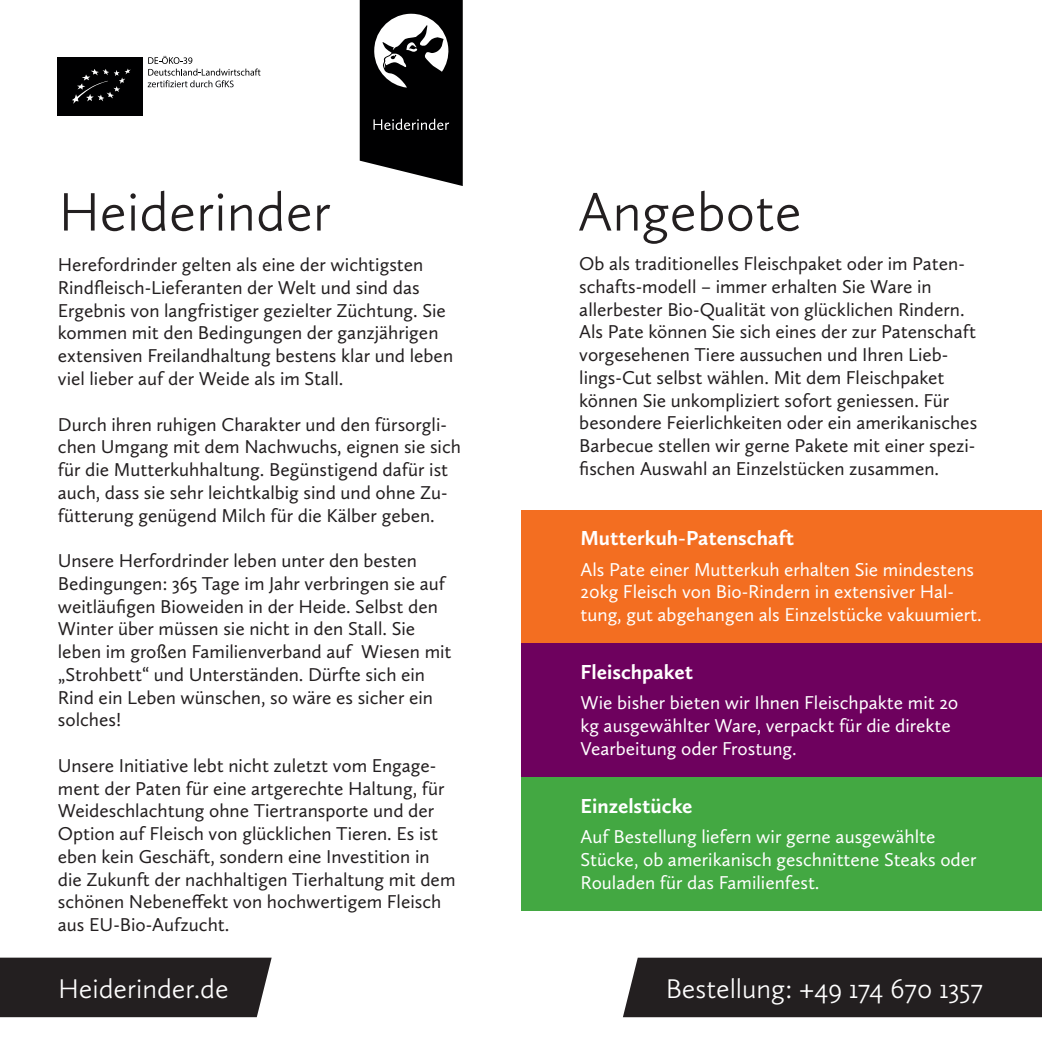
<style>
.page{position:relative;width:1042px;height:1042px;background:#fff}
.page>*{position:absolute;margin:0;border:0;box-sizing:border-box;transform-origin:0 0}
.t1{font:300 56px "Calluna Sans";color:#231f20}
.t2{font:300 28px "Calluna Sans";color:#fff}
.t3{font:700 21px "Calluna Sans";color:#fff}
.t4{font:19.25px/22.8px "Calluna Sans";color:#231f20}
.t5{font:19.25px/22.8px "Calluna Sans";color:#fff}
</style>
<div class="page">
<div style="left:623px;top:957px;width:419px;height:60px;background:#231f20"></div>
<div style="left:521px;top:510px;width:521px;height:133px;background:#f36e21"></div>
<div style="left:0;top:957px;width:272px;height:60px;background:#231f20"></div>
<div style="left:521px;top:643px;width:521px;height:134px;background:#6e015e"></div>
<div style="left:521px;top:777px;width:521px;height:134px;background:#43a842"></div>
<svg style="left:360px;top:0;width:103px;height:186px"></svg>
<div style="left:58px;top:57px;width:85px;height:58px;background:#000001"></div>
<svg style="left:72px;top:69px;width:59px;height:35px"></svg>
<svg style="left:148px;top:56px;width:112px;height:31px"></svg>
<h1 class="t1" style="left:58px;top:178px;width:274px">Heiderinder</h1>
<p class="t4" style="left:58px;top:253px;width:397px">Herefordrinder gelten als eine der wichtigsten Rindfleisch-Lieferanten der Welt und sind das Ergebnis von langfristiger gezielter Züchtung. Sie kommen mit den Bedingungen der ganzjährigen extensiven Freilandhaltung bestens klar und leben viel lieber auf der Weide als im Stall.</p>
<p class="t4" style="left:58px;top:412px;width:405px">Durch ihren ruhigen Charakter und den fürsorgli&shy;chen Umgang mit dem Nachwuchs, eignen sie sich für die Mutterkuhhaltung. Begünstigend dafür ist auch, dass sie sehr leichtkalbig sind und ohne Zu&shy;fütterung genügend Milch für die Kälber geben.</p>
<p class="t4" style="left:58px;top:549px;width:395px">Unsere Herfordrinder leben unter den besten Bedingungen: 365 Tage im Jahr verbringen sie auf weitläufigen Bioweiden in der Heide. Selbst den Winter über müssen sie nicht in den Stall. Sie leben im großen Familienverband auf Wiesen mit „Strohbett“ und Unterständen. Dürfte sich ein Rind ein Leben wünschen, so wäre es sicher ein solches!</p>
<p class="t4" style="left:58px;top:754px;width:399px">Unsere Initiative lebt nicht zuletzt vom Engage&shy;ment der Paten für eine artgerechte Haltung, für Weideschlachtung ohne Tiertransporte und der Option auf Fleisch von glücklichen Tieren. Es ist eben kein Geschäft, sondern eine Investition in die Zukunft der nachhaltigen Tierhaltung mit dem schönen Nebeneffekt von hochwertigem Fleisch aus EU-Bio-Aufzucht.</p>
<h2 class="t2" style="left:58px;top:971px;width:172px">Heiderinder.de</h2>
<h1 class="t1" style="left:578px;top:178px;width:225px">Angebote</h1>
<p class="t4" style="left:579px;top:252px;width:399px">Ob als traditionelles Fleischpaket oder im Paten&shy;schafts-modell – immer erhalten Sie Ware in allerbester Bio-Qualität von glücklichen Rindern.<br>Als Pate können Sie sich eines der zur Patenschaft vorgesehenen Tiere aussuchen und Ihren Lieb&shy;lings-Cut selbst wählen. Mit dem Fleischpaket können Sie unkompliziert sofort geniessen. Für besondere Feierlichkeiten oder ein amerikanisches Barbecue stellen wir gerne Pakete mit einer spezi&shy;fischen Auswahl an Einzelstücken zusammen.</p>
<p class="t3" style="left:580px;top:525px;width:215px">Mutterkuh-Patenschaft</p>
<p class="t5" style="left:580px;top:557px;width:403px">Als Pate einer Mutterkuh erhalten Sie mindestens<br>20 kg Fleisch von Bio-Rindern in extensiver Hal&shy;tung, gut abgehangen als Einzelstücke vakuumiert.</p>
<p class="t3" style="left:580px;top:659px;width:114px">Fleischpaket</p>
<p class="t5" style="left:580px;top:691px;width:379px">Wie bisher bieten wir Ihnen Fleischpakte mit 20 kg ausgewählter Ware, verpackt für die direkte<br>Vearbeitung oder Frostung.</p>
<p class="t3" style="left:580px;top:793px;width:113px">Einzelstücke</p>
<p class="t5" style="left:580px;top:825px;width:397px">Auf Bestellung liefern wir gerne ausgewählte<br>Stücke, ob amerikanisch geschnittene Steaks oder<br>Rouladen für das Familienfest.</p>
<h2 class="t2" style="left:666px;top:971px;width:319px">Bestellung: +49 174 670 1357</h2>
</div>
